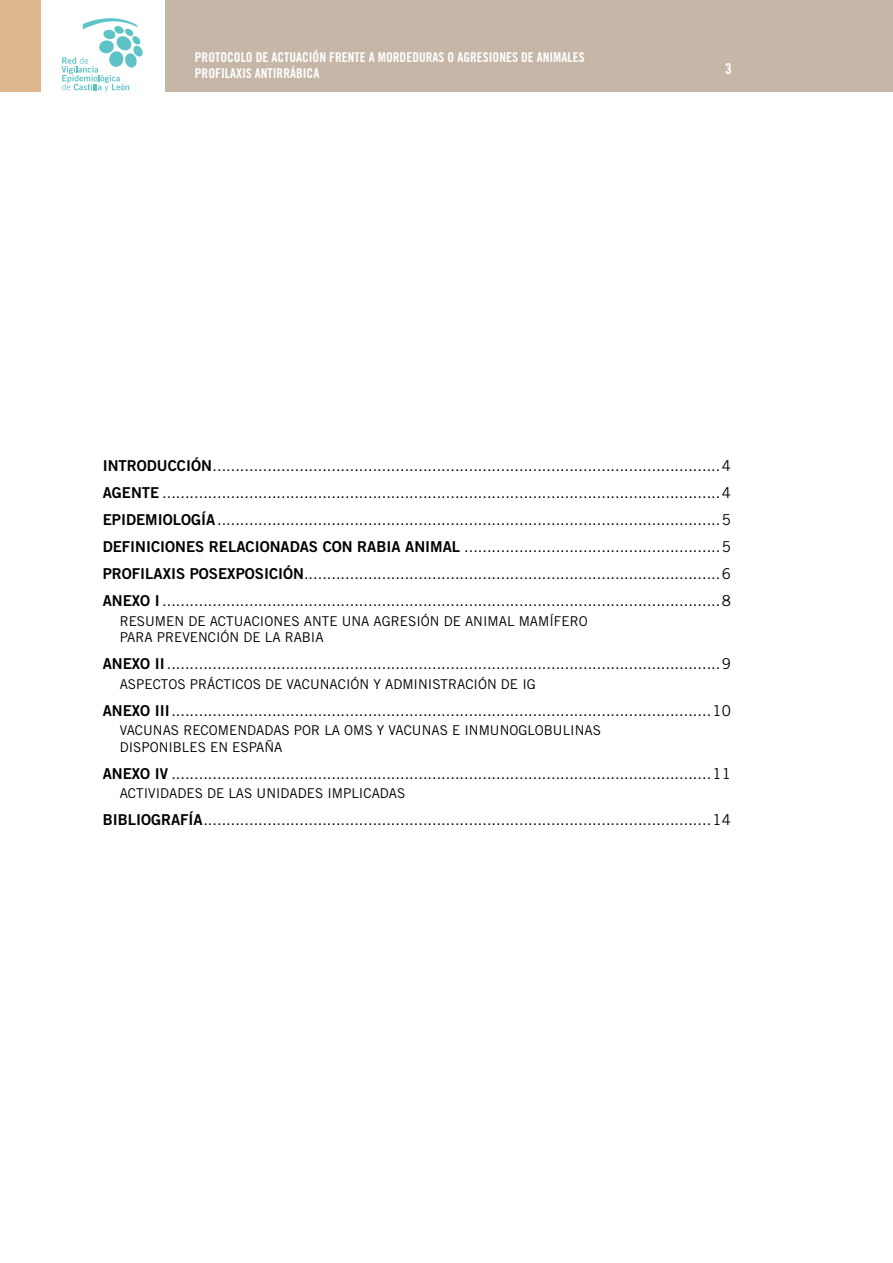
<style>
.page{position:relative;width:893px;height:1263px;background:#fff}
.page>*{position:absolute;margin:0;border:0;box-sizing:border-box;transform-origin:0 0}
.t1{font:15px/27px "Trade Gothic LT Std";color:#000;text-align:justify}
.t2{font:15px "Trade Gothic LT Std Bd Cn 20";color:#fff}
.t3{font:13.5px/16.5px "Trade Gothic LT Std";color:#000}
.t4{font:13.5px/16.2px "Trade Gothic LT Std Bd Cn 20";color:#fff}
.s1{font-family:"Trade Gothic LT Std Bd 2"}
</style>
<div class="page">
<div style="left:165px;top:0;width:728px;height:91px;background:#c5b6a7"></div>
<div style="left:0;top:0;width:40px;height:91px;background:#ddb790"></div>
<svg style="left:62px;top:18px;width:81px;height:74px"></svg>
<p class="t4" style="left:195px;top:51px;width:391px">PROTOCOLO DE ACTUACIÓN FRENTE A MORDEDURAS O AGRESIONES DE ANIMALES<br>PROFILAXIS ANTIRRÁBICA</p>
<p class="t2" style="left:725px;top:63px;width:8px">3</p>
<p class="t1" style="left:103px;top:455px;width:630px"><span class="s1">INTRODUCCIÓN</span>...............................................................................................................4<br><span class="s1">AGENTE</span> ..........................................................................................................................4<br><span class="s1">EPIDEMIOLOGÍA</span>..............................................................................................................5<br><span class="s1">DEFINICIONES RELACIONADAS CON RABIA ANIMAL</span> ........................................................5<br><span class="s1">PROFILAXIS POSEXPOSICIÓN</span>...........................................................................................6<br><span class="s1">ANEXO I</span> ..........................................................................................................................8</p>
<p class="t3" style="left:120px;top:615px;width:469px">RESUMEN DE ACTUACIONES ANTE UNA AGRESIÓN DE ANIMAL MAMÍFERO<br>PARA PREVENCIÓN DE LA RABIA</p>
<p class="t1" style="left:103px;top:653px;width:630px"><span class="s1">ANEXO II</span>.........................................................................................................................9</p>
<p class="t3" style="left:120px;top:678px;width:418px">ASPECTOS PRÁCTICOS DE VACUNACIÓN Y ADMINISTRACIÓN DE IG</p>
<p class="t1" style="left:103px;top:699px;width:630px"><span class="s1">ANEXO III</span>......................................................................................................................10</p>
<p class="t3" style="left:120px;top:724px;width:483px">VACUNAS RECOMENDADAS POR LA OMS Y VACUNAS E INMUNOGLOBULINAS<br>DISPONIBLES EN ESPAÑA</p>
<p class="t1" style="left:103px;top:762px;width:630px"><span class="s1">ANEXO IV</span> ......................................................................................................................11</p>
<p class="t3" style="left:120px;top:787px;width:287px">ACTIVIDADES DE LAS UNIDADES IMPLICADAS</p>
<p class="t1" style="left:103px;top:809px;width:630px"><span class="s1">BIBLIOGRAFÍA</span>...............................................................................................................14</p>
</div>
